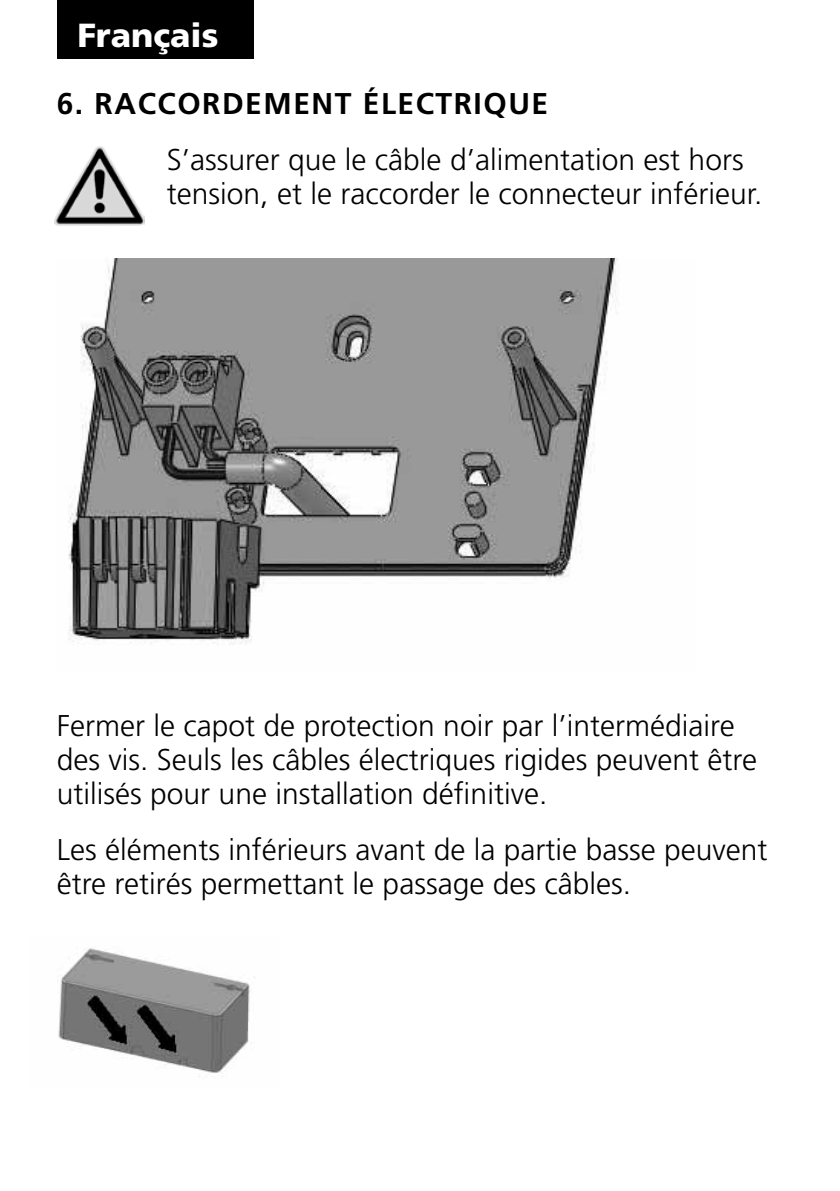
<style>
.page{position:relative;width:840px;height:1191px;background:#fff}
.page>*{position:absolute;margin:0;border:0;box-sizing:border-box;transform-origin:0 0}
.t1{font:900 33.2px "Frutiger";color:#fff}
.t2{font:300 30px/34px "Frutiger";color:#000}
.t3{font:700 30px "Frutiger";letter-spacing:.05em;color:#000}
</style>
<div class="page">
<div style="left:57px;top:0;width:196px;height:59px;background:#000"></div>
<img style="left:68px;top:258px;width:550px;height:387px">
<img style="left:54px;top:146px;width:90px;height:79px">
<img style="left:57px;top:948px;width:198px;height:129px">
<p class="t1" style="left:77px;top:15px;width:142px">Français</p>
<p class="t3" style="left:57px;top:86px;width:492px">6. RACCORDEMENT ÉLECTRIQUE</p>
<p class="t2" style="left:167px;top:143px;width:597px">S’assurer que le câble d’alimentation est hors tension, et le raccorder le connecteur inférieur.</p>
<p class="t2" style="left:57px;top:709px;width:701px">Fermer le capot de protection noir par l’intermédiaire des vis. Seuls les câbles électriques rigides peuvent être utilisés pour une installation définitive.</p>
<p class="t2" style="left:57px;top:833px;width:712px">Les éléments inférieurs avant de la partie basse peuvent être retirés permettant le passage des câbles.</p>
</div>
